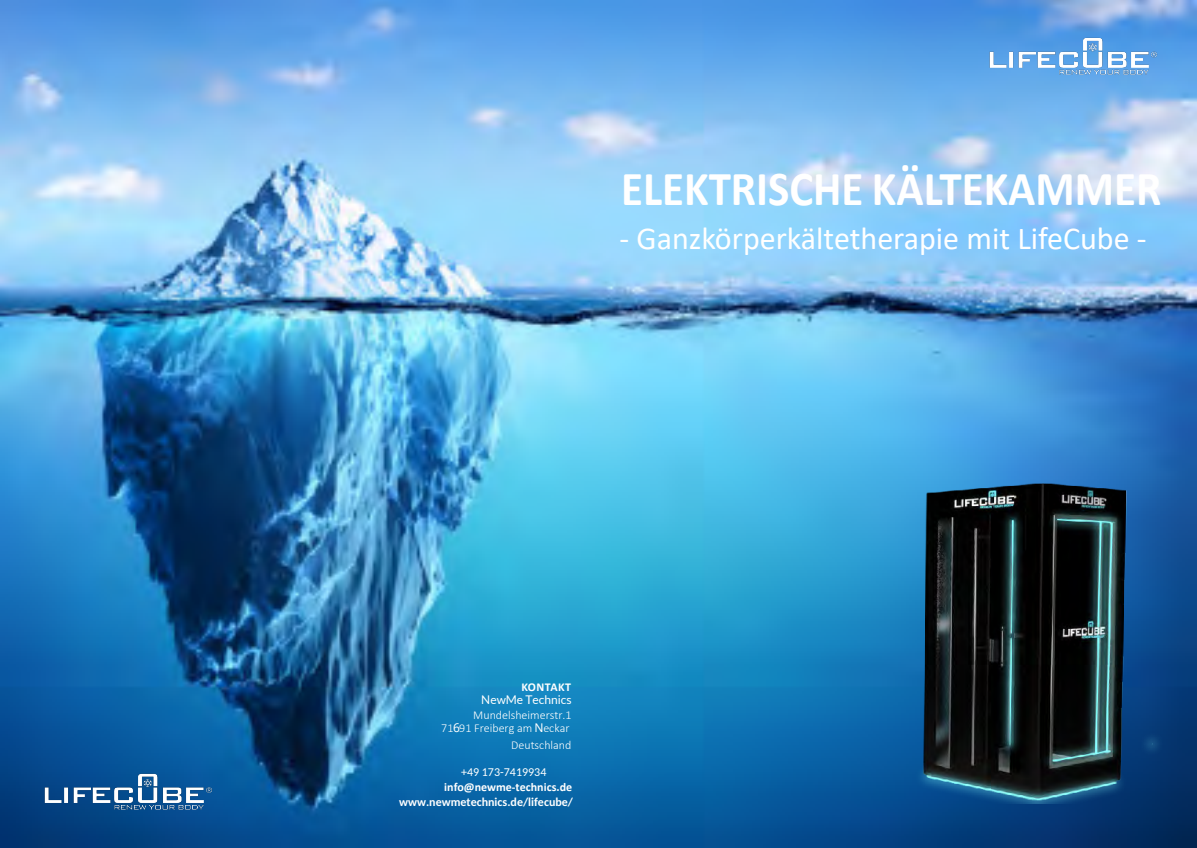
<style>
.page{position:relative;width:1197px;height:848px;background:#fff}
.page>*{position:absolute;margin:0;border:0;box-sizing:border-box;transform-origin:0 0}
.t1{font:700 49px "Calibri";color:#fff;scale:.92 1}
.t2{font:32px "Calibri";color:#fff}
.t3{font:300 12px "Calibri";color:#fff}
.t4{font:700 12px "Carlito";color:#fff}
.t5{font:700 12px "Calibri";color:#fff}
.t6{font:12px "Carlito";color:#fff}
.t7{font:12px "Lato";color:#fff}
.t8{font:700 12px "Calibri";letter-spacing:.04em;color:#fff}
.s1{font-family:"Noto Sans";font-weight:400}
</style>
<div class="page">
<img style="left:0;top:0;width:1196px;height:848px">
<img style="left:801px;top:475px;width:395px;height:328px">
<img style="left:37px;top:771px;width:180px;height:41px">
<img style="left:981px;top:36px;width:180px;height:40px">
<p class="t1" style="left:621px;top:154px;width:588px">ELEKTRISCHE KÄLTEKAMMER</p>
<p class="t2" style="left:619px;top:217px;width:528px">- Ganzkörperkältetherapie mit LifeCube -</p>
<p class="t8" style="left:521px;top:678px;width:51px">KONTAKT</p>
<p class="t7" style="left:481px;top:692px;width:92px">NewMe Technics</p>
<p class="t3" style="left:441px;top:720px;width:130px">71<span class="s1">6</span>91 Freiberg am <span class="s1">N</span>eckar</p>
<p class="t6" style="left:461px;top:767px;width:87px">+49 173-7419934</p>
<p class="t3" style="left:473px;top:707px;width:100px">Mundelsheimerstr.1</p>
<p class="t3" style="left:511px;top:737px;width:62px">Deutschland</p>
<p class="t5" style="left:444px;top:778px;width:129px">info@newme-technics.de</p>
<p class="t4" style="left:399px;top:797px;width:175px">www.newmetechnics.de/lifecube/</p>
</div>
